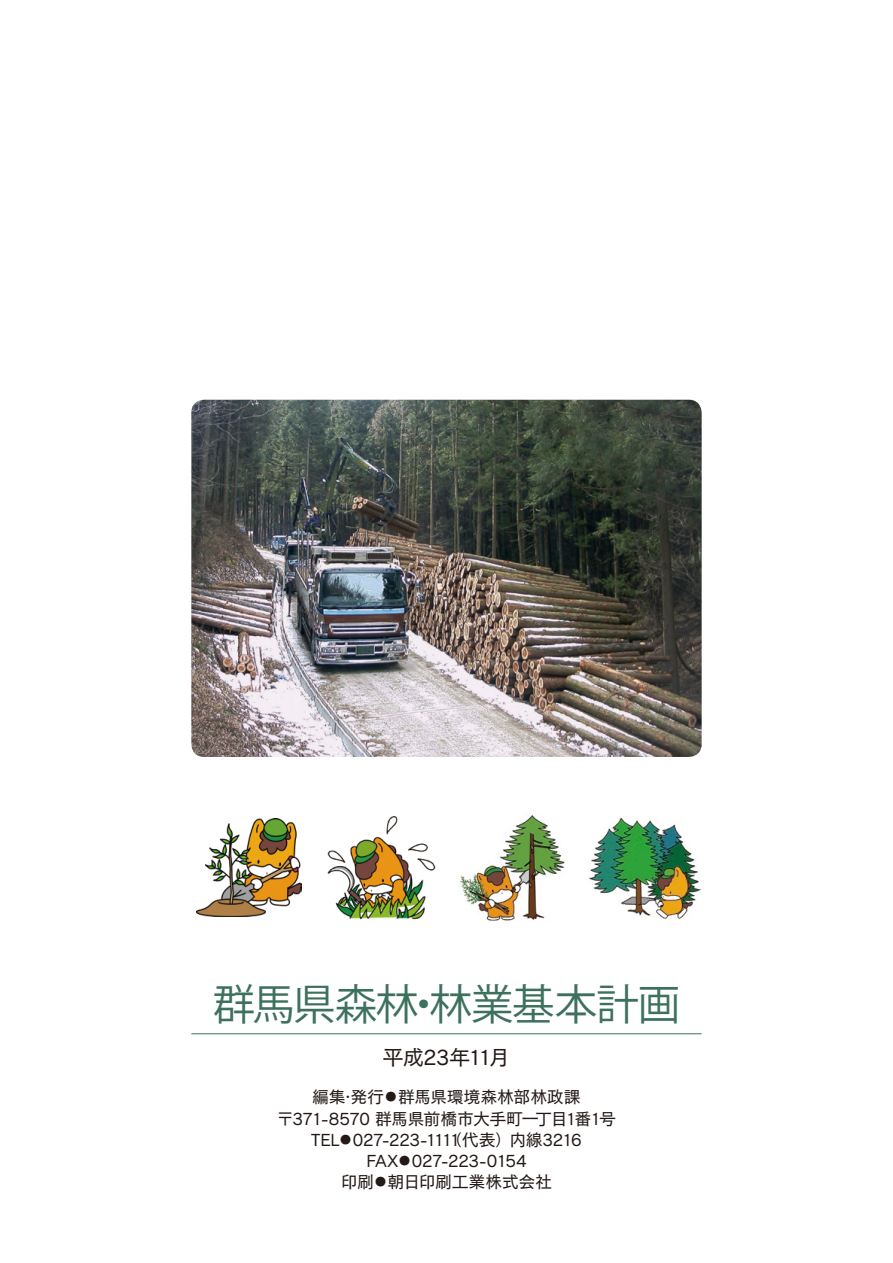
<style>
.page{position:relative;width:893px;height:1263px;background:#fff}
.page>*{position:absolute;margin:0;border:0;box-sizing:border-box;transform-origin:0 0}
.t1{font:42.45px "Koz Go Pro";letter-spacing:-.03em;color:#3d715e}
.t2{font:21.3px "Cezanne Pro M";letter-spacing:-.05em;color:#231916}
.t3{font:16.95px/21.3px "Cezanne Pro M";letter-spacing:-.03em;color:#231916;text-align:center}
</style>
<div class="page">
<img style="left:191px;top:400px;width:511px;height:357px">
<img style="left:196px;top:818px;width:105px;height:98px">
<img style="left:327px;top:816px;width:109px;height:104px">
<img style="left:460px;top:815px;width:105px;height:106px">
<img style="left:589px;top:817px;width:111px;height:102px">
<hr style="left:191px;top:1033px;width:511px;height:1px;background:#3d715e">
<h1 class="t1" style="left:213px;top:977px;width:469px">群馬県森林・林業基本計画</h1>
<p class="t2" style="left:382px;top:1043px;width:130px">平成23年11月</p>
<p class="t3" style="left:277px;top:1086px;width:341px">編集・発行◦群馬県環境森林部林政課〒371-8570 群馬県前橋市大手町一丁目1番1号<br>TEL◦027-223-1111（代表）内線3216<br>FAX◦027-223-0154<br>印刷◦朝日印刷工業株式会社</p>
</div>
